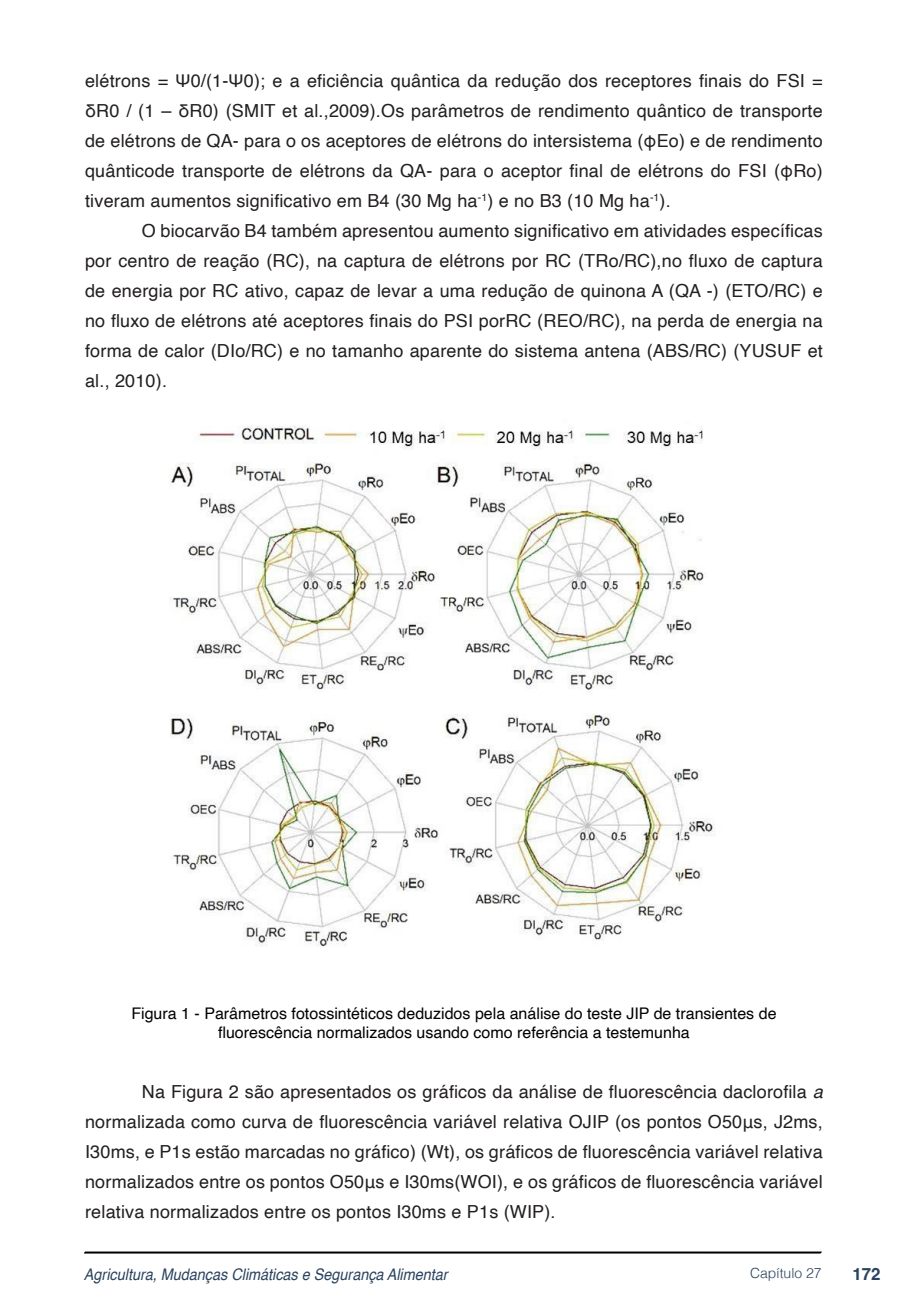
<style>
.page{position:relative;width:908px;height:1304px;background:#fff}
.page>*{position:absolute;margin:0;border:0;box-sizing:border-box;transform-origin:0 0}
.txt{font:18px/30px "Helvetica";letter-spacing:.01em;color:#231f20;text-align:justify}
.t1{font:700 16.8px "Helvetica";color:#2a435e}
.imagens_graf_tab{font:16px/19.2px "Helvetica";color:#000;text-align:center}
.t2{font:italic 16px "Helvetica";color:#2a435e;scale:.9 1}
.t3{font:300 14px "Helvetica";color:#2a435e}
.s1{font-style:italic}
</style>
<div class="page">
<svg style="left:84px;top:1251px;width:737px;height:3px;background:#515151"></svg>
<img style="left:169px;top:425px;width:546px;height:522px">
<p class="txt" style="left:85px;top:66px;width:738px">elétrons = Ψ0/(1-Ψ0); e a eficiência quântica da redução dos receptores finais do FSI = δR0 / (1 – δR0) (SMIT et al.,2009).Os parâmetros de rendimento quântico de transporte de elétrons de QA- para o os aceptores de elétrons do intersistema (φEo) e de rendimento quânticode transporte de elétrons da QA- para o aceptor final de elétrons do FSI (φRo) tiveram aumentos significativo em B4 (30 Mg ha<sup>-1</sup>) e no B3 (10 Mg ha<sup>-1</sup>).</p>
<p class="txt" style="left:85px;top:216px;width:739px;text-indent:57px">O biocarvão B4 também apresentou aumento significativo em atividades específicas por centro de reação (RC), na captura de elétrons por RC (TRo/RC),no fluxo de captura de energia por RC ativo, capaz de levar a uma redução de quinona A (QA -) (ETO/RC) e no fluxo de elétrons até aceptores finais do PSI porRC (REO/RC), na perda de energia na forma de calor (DIo/RC) e no tamanho aparente do sistema antena (ABS/RC) (YUSUF et al., 2010).</p>
<p class="imagens_graf_tab" style="left:131px;top:1004px;width:646px">Figura 1 - Parâmetros fotossintéticos deduzidos pela análise do teste JIP de transientes de fluorescência normalizados usando como referência a testemunha</p>
<p class="txt" style="left:85px;top:1078px;width:739px;text-indent:57px">Na Figura 2 são apresentados os gráficos da análise de fluorescência daclorofila <span class="s1">a </span>normalizada como curva de fluorescência variável relativa OJIP (os pontos O50μs, J2ms, I30ms, e P1s estão marcadas no gráfico) (Wt), os gráficos de fluorescência variável relativa normalizados entre os pontos O50μs e I30ms(WOI), e os gráficos de fluorescência variável relativa normalizados entre os pontos I30ms e P1s (WIP).</p>
<p class="t2" style="left:84px;top:1261px;width:405px">Agricultura, Mudanças Climáticas e Segurança Alimentar</p>
<p class="t3" style="left:749px;top:1261px;width:73px">Capítulo 27</p>
<p class="t1" style="left:851px;top:1264px;width:30px">172</p>
</div>
